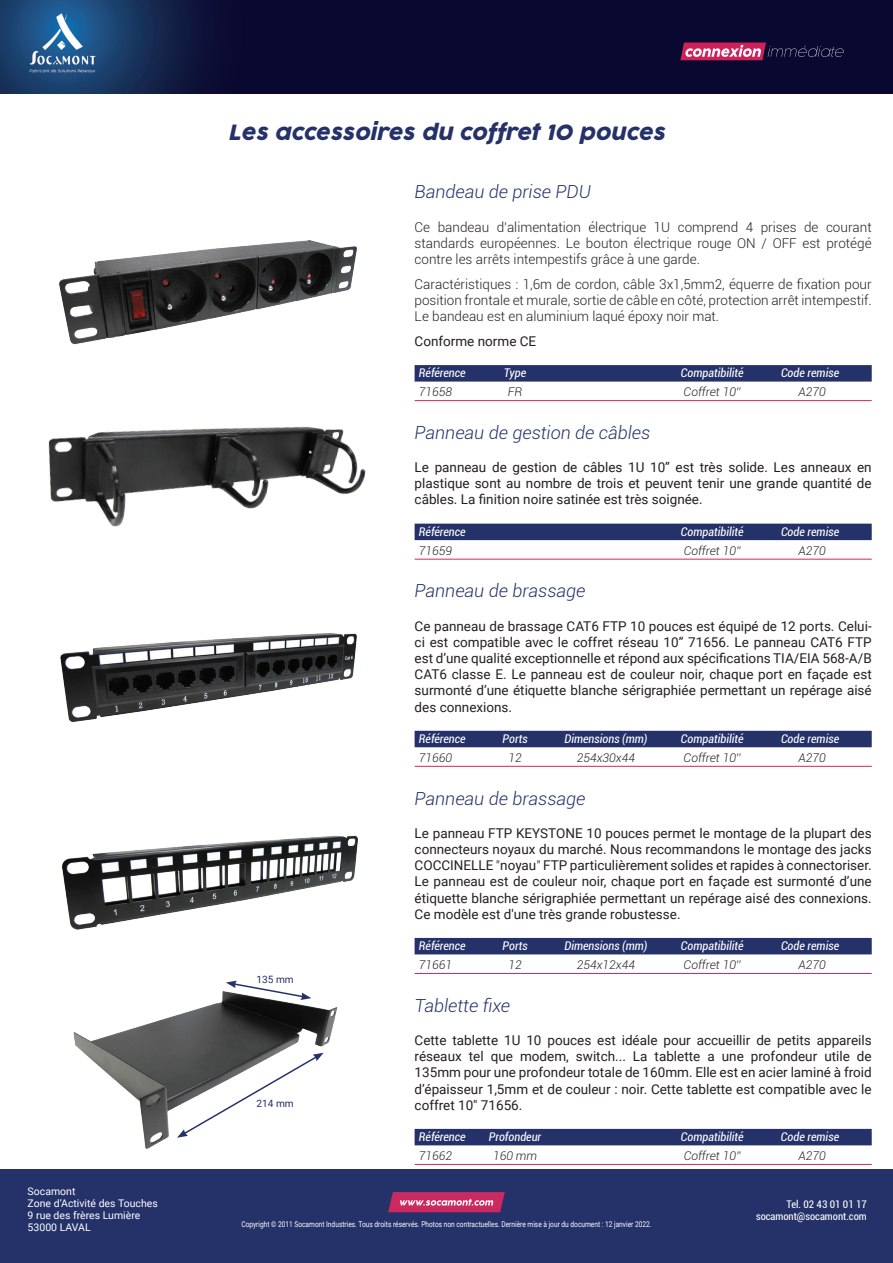
<style>
.page{position:relative;width:893px;height:1263px;background:#fff}
.page>*{position:absolute;margin:0;border:0;box-sizing:border-box;transform-origin:0 0}
.t1{font:italic 21px "Cocogoose Pro";color:#253169}
.t2{font:italic 300 18px "Roboto";color:#253169}
.t3{font:13.5px/16.2px "Roboto";color:#231f20;text-align:justify}
.t4{font:300 13.5px/16.2px "Roboto";color:#231f20;text-align:justify}
.t5{font:italic condensed 12px "Roboto";color:#fff}
.t6{font:italic 300 12px "Roboto";color:#231f20}
.t7{font:10.5px/12px "Roboto";color:#fff}
.t8{font:condensed 10.5px/12px "Roboto";color:#fff;text-align:right}
.t9{font:10.2px "Roboto";color:#253169}
.t10{font:7.95px "Roboto";color:#fff;scale:.83 1}
.s1{font-weight:300}
</style>
<div class="page">
<div style="left:0;top:1169px;width:893px;height:94px;background:#253169"></div>
<svg style="left:388px;top:1192px;width:117px;height:20px;background:#c84372"></svg>
<img style="left:0;top:0;width:893px;height:94px">
<svg style="left:680px;top:43px;width:164px;height:17px;background:#783961"></svg>
<img style="left:48px;top:426px;width:318px;height:101px">
<img style="left:62px;top:835px;width:296px;height:95px">
<img style="left:60px;top:633px;width:297px;height:89px">
<img style="left:59px;top:240px;width:298px;height:105px">
<div style="left:415px;top:365px;width:457px;height:17px;background:#253169"></div>
<hr style="left:415px;top:400px;width:457px;height:1px;background:#ca2a60">
<div style="left:415px;top:524px;width:457px;height:16px;background:#253169"></div>
<hr style="left:415px;top:559px;width:457px;height:1px;background:#ca2a60">
<div style="left:415px;top:731px;width:457px;height:16px;background:#253169"></div>
<hr style="left:415px;top:766px;width:457px;height:1px;background:#ca2a60">
<div style="left:415px;top:938px;width:457px;height:16px;background:#253169"></div>
<hr style="left:415px;top:973px;width:457px;height:1px;background:#ca2a60">
<div style="left:415px;top:1129px;width:457px;height:16px;background:#253169"></div>
<hr style="left:415px;top:1164px;width:457px;height:1px;background:#ca2a60">
<img style="left:73px;top:991px;width:265px;height:158px">
<svg style="left:226px;top:981px;width:85px;height:19px"></svg>
<svg style="left:177px;top:1053px;width:147px;height:85px"></svg>
<p class="t7" style="left:28px;top:1185px;width:132px">Socamont<br>Zone d’Activité des Touches<br>9 rue des frères Lumière<br>53000 LAVAL</p>
<h1 class="t1" style="left:228px;top:119px;width:438px">Les accessoires du coffret 10 pouces</h1>
<h2 class="t2" style="left:415px;top:180px;width:178px">Bandeau de prise PDU</h2>
<p class="t4" style="left:415px;top:218px;width:459px">Ce bandeau d’alimentation électrique 1U comprend 4 prises de courant standards européennes. Le bouton électrique rouge ON / OFF est protégé contre les arrêts intempestifs grâce à une garde.</p>
<p class="t4" style="left:415px;top:275px;width:459px">Caractéristiques : 1,6m de cordon, câble 3x1,5mm2, équerre de fixation pour position frontale et murale, sortie de câble en côté, protection arrêt intempestif.<br>Le bandeau est en aluminium laqué époxy noir mat.</p>
<p class="t3" style="left:415px;top:332px;width:123px">Conforme norme CE</p>
<p class="t5" style="left:419px;top:365px;width:48px">Référence</p>
<p class="t5" style="left:504px;top:365px;width:24px">Type</p>
<p class="t5" style="left:681px;top:365px;width:64px">Compatibilité</p>
<p class="t5" style="left:781px;top:365px;width:60px">Code remise</p>
<p class="t6" style="left:419px;top:383px;width:35px">71658</p>
<p class="t6" style="left:508px;top:383px;width:16px">FR</p>
<p class="t6" style="left:684px;top:383px;width:59px">Coffret 10’’</p>
<p class="t6" style="left:798px;top:383px;width:29px">A270</p>
<h2 class="t2" style="left:415px;top:420px;width:237px">Panneau de gestion de câbles</h2>
<p class="t3" style="left:415px;top:459px;width:459px">Le panneau de gestion de câbles 1U 10’’ est très solide. Les anneaux en plastique sont au nombre de trois et peuvent tenir une grande quantité de câbles. La finition noire satinée est très soignée.</p>
<p class="t5" style="left:419px;top:523px;width:48px">Référence</p>
<p class="t5" style="left:681px;top:523px;width:64px">Compatibilité</p>
<p class="t5" style="left:781px;top:523px;width:60px">Code remise</p>
<p class="t6" style="left:419px;top:542px;width:35px">71659</p>
<p class="t6" style="left:684px;top:542px;width:59px">Coffret 10’’</p>
<p class="t6" style="left:798px;top:542px;width:29px">A270</p>
<h2 class="t2" style="left:415px;top:578px;width:172px">Panneau de brassage</h2>
<p class="t3" style="left:415px;top:617px;width:459px">Ce panneau de brassage CAT6 FTP 10 pouces est équipé de 12 ports. Celui&shy;ci est compatible avec le coffret réseau 10’’ 71656. Le panneau CAT6 FTP est d’une qualité exceptionnelle et répond aux spécifications TIA/EIA 568-A/B CAT6 classe E. Le panneau est de couleur noir, chaque port en façade est surmonté d’une étiquette blanche sérigraphiée permettant un repérage aisé des connexions.</p>
<p class="t5" style="left:419px;top:730px;width:48px">Référence</p>
<p class="t5" style="left:503px;top:730px;width:27px">Ports</p>
<p class="t5" style="left:564px;top:730px;width:85px">Dimensions (mm)</p>
<p class="t5" style="left:681px;top:730px;width:64px">Compatibilité</p>
<p class="t5" style="left:781px;top:730px;width:60px">Code remise</p>
<p class="t6" style="left:419px;top:749px;width:35px">71660</p>
<p class="t6" style="left:508px;top:749px;width:15px">12</p>
<p class="t6" style="left:577px;top:749px;width:60px">254x30x44</p>
<p class="t6" style="left:684px;top:749px;width:59px">Coffret 10’’</p>
<p class="t6" style="left:798px;top:749px;width:29px">A270</p>
<h2 class="t2" style="left:415px;top:786px;width:172px">Panneau de brassage</h2>
<p class="t3" style="left:415px;top:824px;width:459px">Le panneau FTP KEYSTONE 10 pouces permet le montage de la plupart des connecteurs noyaux du marché. Nous recommandons le montage des jacks COCCINELLE <span class="s1">"</span>noyau<span class="s1">"</span> FTP particulièrement solides et rapides à connectoriser.<br>Le panneau est de couleur noir, chaque port en façade est surmonté d’une étiquette blanche sérigraphiée permettant un repérage aisé des connexions.<br>Ce modèle est d'une très grande robustesse.</p>
<p class="t5" style="left:419px;top:937px;width:48px">Référence</p>
<p class="t5" style="left:503px;top:937px;width:27px">Ports</p>
<p class="t5" style="left:564px;top:937px;width:85px">Dimensions (mm)</p>
<p class="t5" style="left:681px;top:937px;width:64px">Compatibilité</p>
<p class="t5" style="left:781px;top:937px;width:60px">Code remise</p>
<p class="t6" style="left:419px;top:956px;width:35px">71661</p>
<p class="t6" style="left:508px;top:956px;width:15px">12</p>
<p class="t6" style="left:577px;top:956px;width:60px">254x12x44</p>
<p class="t6" style="left:684px;top:956px;width:59px">Coffret 10’’</p>
<p class="t6" style="left:798px;top:956px;width:29px">A270</p>
<h2 class="t2" style="left:415px;top:993px;width:97px">Tablette fixe</h2>
<p class="t3" style="left:415px;top:1031px;width:459px">Cette tablette 1U 10 pouces est idéale pour accueillir de petits appareils réseaux tel que modem, switch... La tablette a une profondeur utile de 135mm pour une profondeur totale de 160mm. Elle est en acier laminé à froid d’épaisseur 1,5mm et de couleur : noir. Cette tablette est compatible avec le coffret 10" 71656.</p>
<p class="t5" style="left:419px;top:1128px;width:48px">Référence</p>
<p class="t5" style="left:489px;top:1128px;width:54px">Profondeur</p>
<p class="t5" style="left:681px;top:1128px;width:64px">Compatibilité</p>
<p class="t5" style="left:781px;top:1128px;width:60px">Code remise</p>
<p class="t6" style="left:419px;top:1147px;width:35px">71662</p>
<p class="t6" style="left:493px;top:1147px;width:46px">160 mm</p>
<p class="t6" style="left:684px;top:1147px;width:59px">Coffret 10’’</p>
<p class="t6" style="left:798px;top:1147px;width:29px">A270</p>
<p class="t9" style="left:256px;top:972px;width:39px">135 mm</p>
<p class="t9" style="left:256px;top:1096px;width:39px">214 mm</p>
<p class="t10" style="left:241px;top:1219px;width:496px">Copyright © 2011 Socamont Industries. Tous droits réservés. Photos non contractuelles. Dernière mise à jour du document : 12 janvier 2022.</p>
<p class="t8" style="left:756px;top:1198px;width:112px">Tel. 02 43 01 01 17 socamont@socamont.com</p>
</div>
